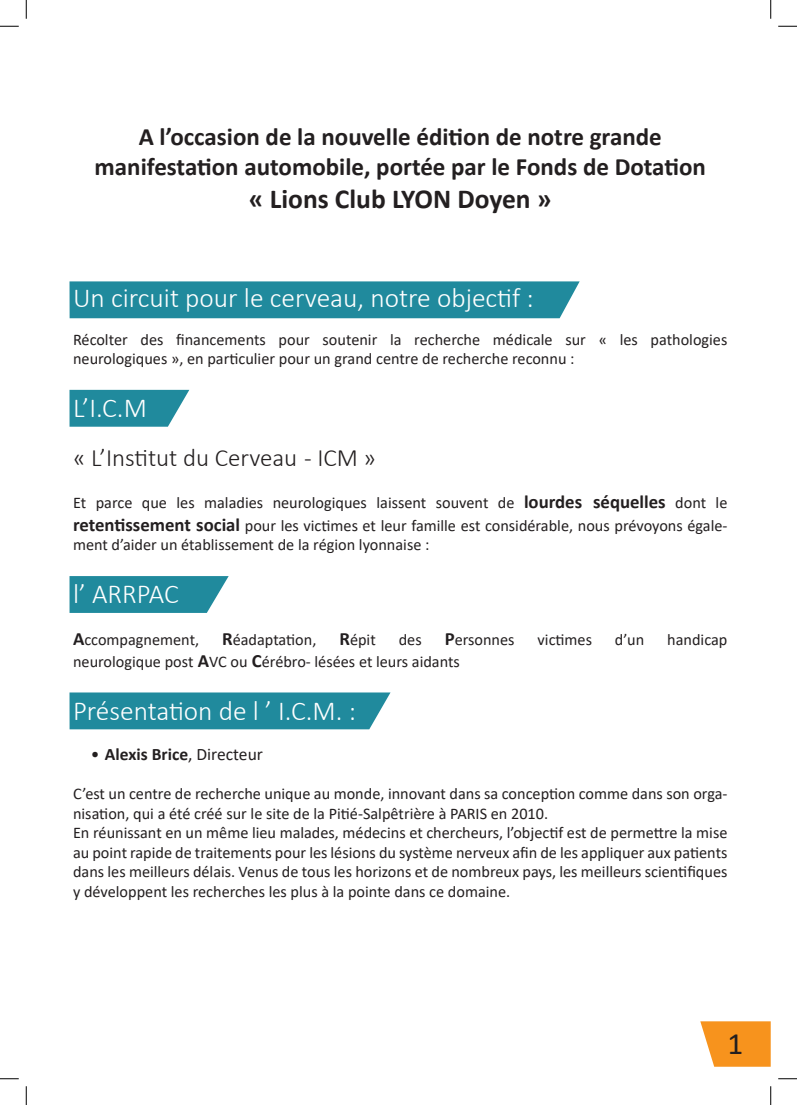
<style>
.page{position:relative;width:797px;height:1105px;background:#fff}
.page>*{position:absolute;margin:0;border:0;box-sizing:border-box;transform-origin:0 0}
.t1{font:31.25px "Calibri";color:#231f20}
.t2{font:300 27.5px "Calibri";color:#fff}
.t3{font:700 27.5px "Calibri";color:#231f20}
.t4{font:700 25px/30px "Calibri";color:#231f20;text-align:center}
.t5{font:300 25px "Calibri";color:#231f20}
.t6{font:17.5px "Calibri";color:#231f20}
.t7{font:16.25px/19.5px "Calibri";color:#231f20}
.s1{font-weight:700;font-size:18.75px}
.s2{font-weight:700}
</style>
<div class="page">
<svg style="left:700px;top:1021px;width:70px;height:46px;background:#f79f37"></svg>
<svg style="left:69px;top:390px;width:120px;height:37px;background:#3595a6"></svg>
<svg style="left:69px;top:576px;width:160px;height:37px;background:#3192a4"></svg>
<div style="left:69px;top:692px;width:321px;height:37px;background:#208a9d"></div>
<div style="left:69px;top:281px;width:510px;height:37px;background:#208a9d"></div>
<svg style="left:0;top:25px;width:19px;height:2px"></svg>
<svg style="left:778px;top:25px;width:19px;height:2px"></svg>
<svg style="left:0;top:1078px;width:19px;height:1px"></svg>
<svg style="left:778px;top:1078px;width:19px;height:1px"></svg>
<svg style="left:25px;top:0;width:2px;height:19px"></svg>
<svg style="left:25px;top:1086px;width:2px;height:19px"></svg>
<svg style="left:770px;top:0;width:1px;height:19px"></svg>
<svg style="left:770px;top:1086px;width:1px;height:19px"></svg>
<h3 class="t4" style="left:95px;top:121px;width:612px">A l’occasion de la nouvelle édition de notre grande manifestation automobile, portée par le Fonds de Dotation</h3>
<h2 class="t3" style="left:249px;top:179px;width:304px">« Lions Club LYON Doyen »</h2>
<h2 class="t2" style="left:73px;top:281px;width:462px">Un circuit pour le cerveau, notre objectif :</h2>
<p class="t7" style="left:73px;top:329px;width:656px">Récolter des financements pour soutenir la recherche médicale sur « les pathologies neurologiques », en particulier pour un grand centre de recherche reconnu :</p>
<h2 class="t2" style="left:73px;top:390px;width:75px">L’I.C.M</h2>
<h3 class="t5" style="left:73px;top:442px;width:304px">« L’Institut du Cerveau - ICM »</h3>
<p class="t7" style="left:73px;top:491px;width:656px;line-height:22.5px">Et parce que les maladies neurologiques laissent souvent de <span class="s1">lourdes séquelles</span> dont le <span class="s1">retentissement social</span> pour les victimes et leur famille est considérable, nous prévoyons égale-</p>
<p class="t7" style="left:73px;top:534px;width:358px">ment d’aider un établissement de la région lyonnaise :</p>
<h2 class="t2" style="left:73px;top:576px;width:107px">l’ ARRPAC</h2>
<p class="t7" style="left:73px;top:629px;width:304px"><span class="s1">A</span>ccompagnement, <span class="s1">R</span>éadaptation, <span class="s1">R</span>épit</p>
<p class="t7" style="left:399px;top:629px;width:117px">des <span class="s1">P</span>ersonnes</p>
<p class="t7" style="left:537px;top:629px;width:56px">victimes</p>
<p class="t7" style="left:615px;top:629px;width:31px">d’un</p>
<p class="t7" style="left:667px;top:629px;width:62px">handicap</p>
<p class="t7" style="left:73px;top:651px;width:388px">neurologique post <span class="s1">A</span>VC ou <span class="s1">C</span>érébro- lésées et leurs aidants</p>
<h2 class="t2" style="left:73px;top:693px;width:284px">Présentation de l ’ I.C.M. :</h2>
<p class="t6" style="left:91px;top:742px;width:174px">• <span class="s2">Alexis Brice</span>, Directeur</p>
<p class="t7" style="left:73px;top:783px;width:656px">C’est un centre de recherche unique au monde, innovant dans sa conception comme dans son orga&shy;nisation, qui a été créé sur le site de la Pitié-Salpêtrière à PARIS en 2010.<br>En réunissant en un même lieu malades, médecins et chercheurs, l’objectif est de permettre la mise au point rapide de traitements pour les lésions du système nerveux afin de les appliquer aux patients dans les meilleurs délais. Venus de tous les horizons et de nombreux pays, les meilleurs scientifiques y développent les recherches les plus à la pointe dans ce domaine.</p>
<h1 class="t1" style="left:727px;top:1022px;width:17px">1</h1>
</div>
